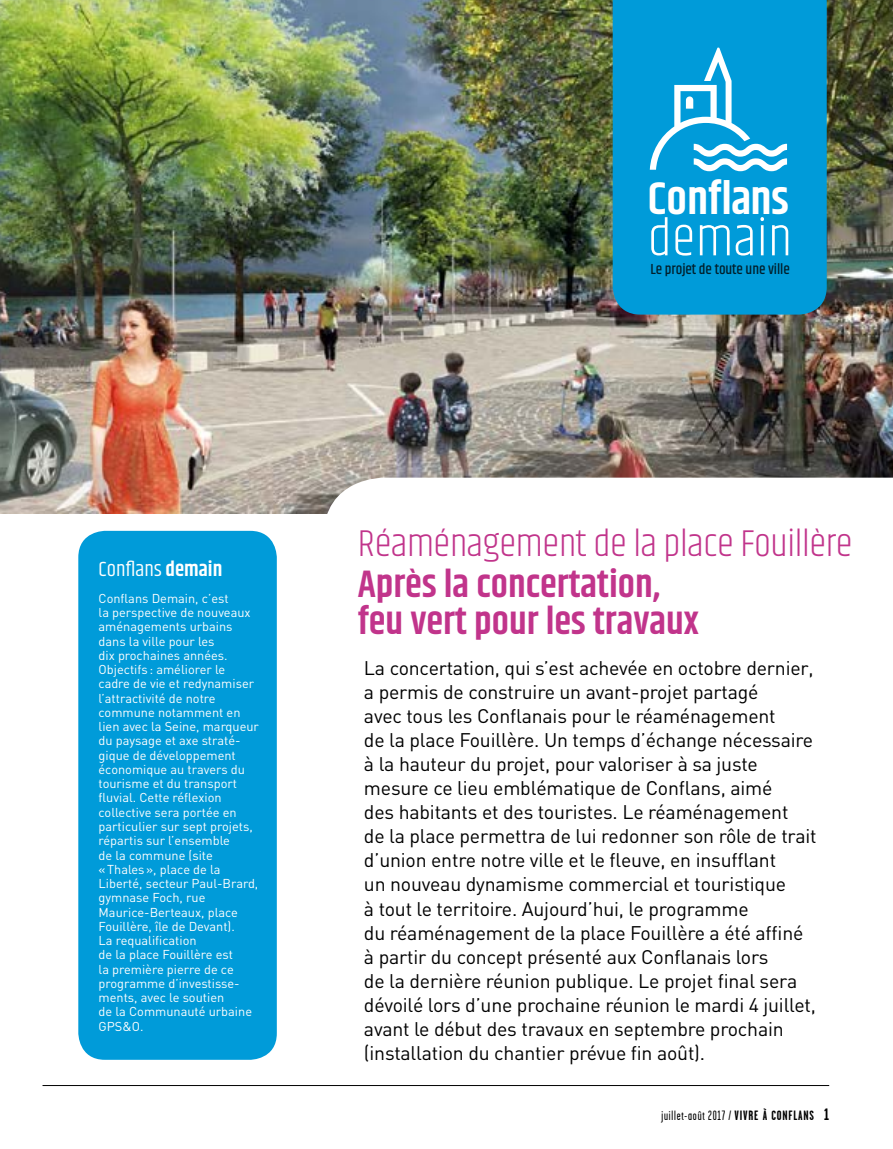
<style>
.page{position:relative;width:893px;height:1149px;background:#fff}
.page>*{position:absolute;margin:0;border:0;box-sizing:border-box;transform-origin:0 0}
.t1{font:300 53.55px "Khand";letter-spacing:.01em;color:#fff}
.t2{font:600 46.05px "Khand";color:#fff}
.t3{font:600 38.55px/37.2px "Khand";color:#c1348b}
.t4{font:300 38.55px "Khand";letter-spacing:-.01em;color:#c1348b}
.t5{font:21px "Khand";color:#fff}
.t6{font:19.5px/24px "DIN";letter-spacing:-.01em;color:#000}
.t7{font:500 14.85px "Khand";letter-spacing:-.005em;color:rgb(0 0 0/.8)}
.t8{font:13.5px "Garage Gothic FB";letter-spacing:.06em;color:#000}
.t9{font:12.75px/14.2px "DIN";color:#fff}
.s1{font-weight:600}
.s2{font-family:"Garage Gothic";font-weight:700}
.s3{font-family:"Garage Gothic";font-weight:700;font-size:16.5px}
</style>
<div class="page">
<hr style="left:43px;top:1084px;width:786px;height:1px;background:#000">
<img style="left:0;top:0;width:893px;height:513px">
<div style="left:613px;top:0;width:214px;height:314px;background:#009bd9"></div>
<svg style="left:650px;top:47px;width:137px;height:124px"></svg>
<svg style="left:324px;top:477px;width:569px;height:37px"></svg>
<div style="left:78px;top:530px;width:199px;height:529px;background:#009bd9;border-radius:27px"></div>
<h2 class="t2" style="left:648px;top:167px;width:143px">Conflans</h2>
<h1 class="t1" style="left:648px;top:206px;width:146px">demain</h1>
<p class="t7" style="left:651px;top:260px;width:141px">Le projet de toute une ville</p>
<p class="t5" style="left:99px;top:556px;width:125px">Conflans <span class="s1">demain</span></p>
<p class="t9" style="left:99px;top:591px;width:162px">Conflans Demain, c’est<br>la perspective de nouveaux aménagements urbains dans la ville pour les<br>dix prochaines années.<br>Objectifs : améliorer le cadre de vie et redynamiser l’attractivité de notre commune notamment en lien avec la Seine, marqueur du paysage et axe straté&shy;gique de développement économique au travers du tourisme et du transport fluvial. Cette réflexion collective sera portée en particulier sur sept projets, répartis sur l’ensemble<br>de la commune (site «Thales», place de la<br>Liberté, secteur Paul-Brard, gymnase Foch, rue<br>Maurice-Berteaux, place<br>Fouillère, île de Devant).<br>La requalification<br>de la place Fouillère est<br>la première pierre de ce programme d’investisse&shy;ments, avec le soutien<br>de la Communauté urbaine<br>GPS&amp;O.</p>
<h3 class="t4" style="left:358px;top:520px;width:496px">Réaménagement de la place Fouillère</h3>
<h3 class="t3" style="left:358px;top:567px;width:343px">Après la concertation, feu vert pour les travaux</h3>
<p class="t6" style="left:364px;top:656px;width:454px">La concertation, qui s’est achevée en octobre dernier, a permis de construire un avant-projet partagé<br>avec tous les Conflanais pour le réaménagement<br>de la place Fouillère. Un temps d’échange nécessaire à la hauteur du projet, pour valoriser à sa juste mesure ce lieu emblématique de Conflans, aimé<br>des habitants et des touristes. Le réaménagement<br>de la place permettra de lui redonner son rôle de trait d’union entre notre ville et le fleuve, en insufflant<br>un nouveau dynamisme commercial et touristique<br>à tout le territoire. Aujourd’hui, le programme<br>du réaménagement de la place Fouillère a été affiné à partir du concept présenté aux Conflanais lors<br>de la dernière réunion publique. Le projet final sera dévoilé lors d’une prochaine réunion le mardi 4 juillet, avant le début des travaux en septembre prochain (installation du chantier prévue fin août).</p>
<p class="t8" style="left:661px;top:1107px;width:169px">juillet-août 2017 / <span class="s2">VIVRE À CONFLANS</span> <span class="s3">1</span></p>
</div>
